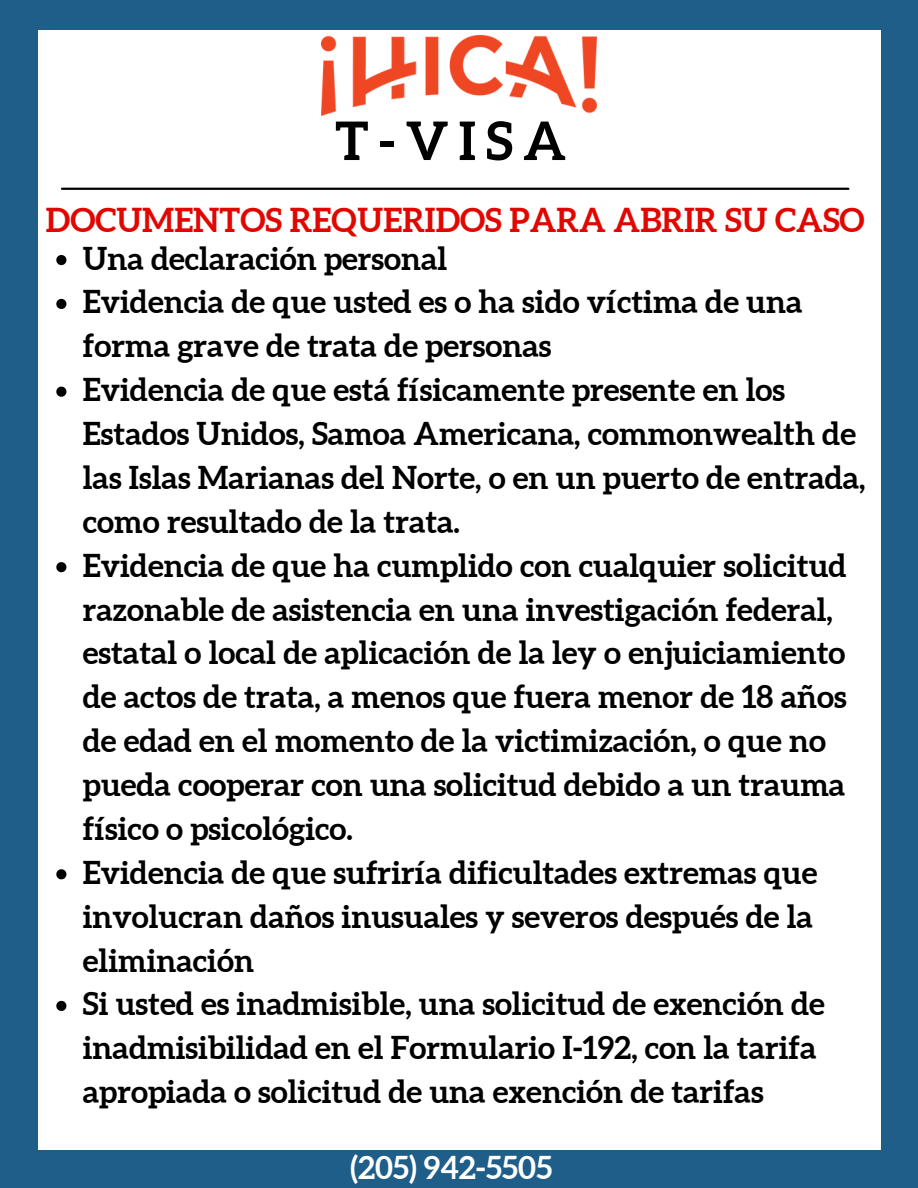
<style>
.page{position:relative;width:918px;height:1188px;background:#1e5e89}
.page>*{position:absolute;margin:0;border:0;box-sizing:border-box;transform-origin:0 0}
.t1{font:700 53.25px "Aleo";color:#000}
.t2{font:700 33px "Aleo";color:#e10600}
.t3{font:700 31.5px/43.8px "Aleo";color:#000}
.t4{font:700 31.5px "Aleo";color:#fff}
</style>
<div class="page">
<div style="left:38px;top:30px;width:843px;height:1120px;background:#fff"></div>
<img style="left:321px;top:35px;width:276px;height:80px">
<hr style="left:62px;top:188px;width:786px;height:2px;background:#000">
<svg style="left:56px;top:255px;width:10px;height:10px"></svg>
<svg style="left:56px;top:299px;width:10px;height:10px"></svg>
<svg style="left:56px;top:387px;width:10px;height:10px"></svg>
<svg style="left:56px;top:562px;width:10px;height:10px"></svg>
<svg style="left:56px;top:869px;width:10px;height:10px"></svg>
<svg style="left:56px;top:1001px;width:10px;height:10px"></svg>
<h1 class="t1" style="left:335px;top:110px;width:233px">T-VISA</h1>
<p class="t2" style="left:46px;top:201px;width:820px">DOCUMENTOS REQUERIDOS PARA ABRIR SU CASO</p>
<p class="t3" style="left:83px;top:236px;width:784px">Una declaración personal<br>Evidencia de que usted es o ha sido víctima de una forma grave de trata de personas<br>Evidencia de que está físicamente presente en los Estados Unidos, Samoa Americana, commonwealth de las Islas Marianas del Norte, o en un puerto de entrada, como resultado de la trata.<br>Evidencia de que ha cumplido con cualquier solicitud razonable de asistencia en una investigación federal, estatal o local de aplicación de la ley o enjuiciamiento de actos de trata, a menos que fuera menor de 18 años de edad en el momento de la victimización, o que no pueda cooperar con una solicitud debido a un trauma físico o psicológico.<br>Evidencia de que sufriría dificultades extremas que involucran daños inusuales y severos después de la eliminación<br>Si usted es inadmisible, una solicitud de exención de inadmisibilidad en el Formulario I-192, con la tarifa apropiada o solicitud de una exención de tarifas</p>
<p class="t4" style="left:350px;top:1149px;width:203px">(205) 942-5505</p>
</div>
